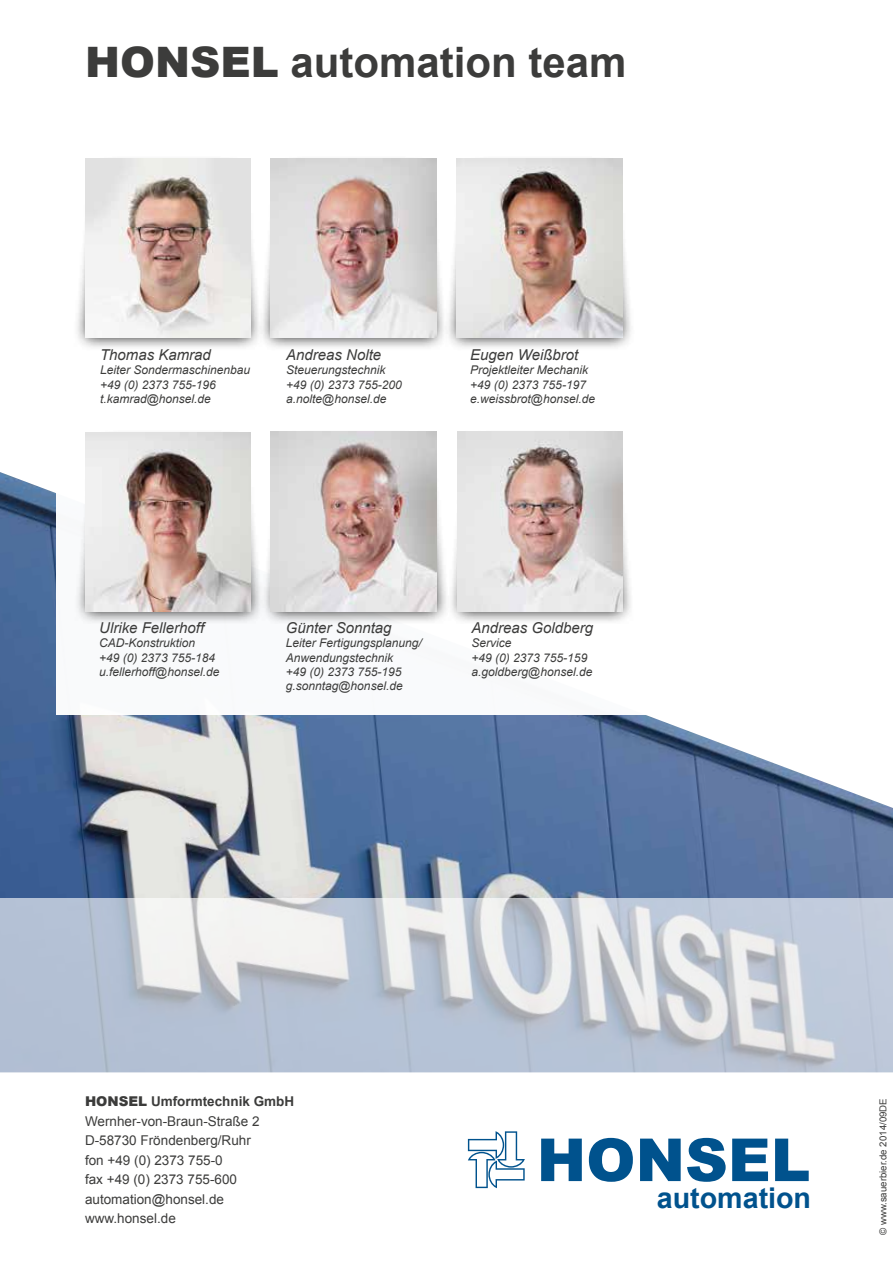
<style>
.page{position:relative;width:893px;height:1263px;background:#fff}
.page>*{position:absolute;margin:0;border:0;box-sizing:border-box;transform-origin:0 0}
.t1{font:700 42px "Arial";color:#3c3c3b}
.t2{font:700 28.65px "Arial";color:#00528d}
.t3{font:italic 15px "Arial";color:#3c3c3b}
.t4{font:13.5px/19.5px "Arial";color:#3c3c3b}
.t5{font:italic 12px/14.4px "Arial";color:#3c3c3b}
.t6{font:9.6px "Arial";color:#3c3c3b}
.s1{font-weight:900}
.s2{font-weight:700}
</style>
<div class="page">
<img style="left:0;top:472px;width:893px;height:426px">
<div style="left:56px;top:133px;width:796px;height:581px;background:#fff"></div>
<svg style="left:0;top:898px;width:893px;height:175px;fill:#b7c3d6"></svg>
<svg style="left:541px;top:1138px;width:41px;height:43px"></svg>
<svg style="left:589px;top:1138px;width:44px;height:44px"></svg>
<svg style="left:640px;top:1138px;width:41px;height:43px"></svg>
<svg style="left:687px;top:1138px;width:39px;height:44px"></svg>
<svg style="left:732px;top:1138px;width:36px;height:43px"></svg>
<svg style="left:775px;top:1138px;width:34px;height:43px"></svg>
<svg style="left:468px;top:1131px;width:57px;height:57px"></svg>
<svg style="left:448px;top:158px;width:183px;height:190px"></svg>
<svg style="left:263px;top:158px;width:185px;height:190px"></svg>
<svg style="left:451px;top:431px;width:180px;height:191px"></svg>
<svg style="left:77px;top:158px;width:186px;height:190px"></svg>
<svg style="left:264px;top:431px;width:182px;height:193px"></svg>
<svg style="left:76px;top:432px;width:188px;height:191px"></svg>
<img style="left:457px;top:432px;width:165px;height:179px">
<img style="left:271px;top:432px;width:165px;height:179px">
<img style="left:85px;top:432px;width:165px;height:179px">
<img style="left:85px;top:158px;width:165px;height:180px">
<img style="left:271px;top:158px;width:165px;height:180px">
<img style="left:457px;top:158px;width:165px;height:180px">
<h1 class="t1" style="left:85px;top:35px;width:543px"><span class="s1">HONSEL</span> automation team</h1>
<p class="t3" style="left:100px;top:345px;width:112px">Thomas Kamrad</p>
<p class="t5" style="left:100px;top:363px;width:152px">Leiter Sondermaschinenbau +49 (0) 2373 755-196 t.kamrad@honsel.de</p>
<p class="t3" style="left:286px;top:345px;width:97px">Andreas Nolte</p>
<p class="t5" style="left:286px;top:363px;width:117px">Steuerungstechnik +49 (0) 2373 755-200 a.nolte@honsel.de</p>
<p class="t3" style="left:470px;top:345px;width:110px">Eugen Weißbrot</p>
<p class="t5" style="left:470px;top:363px;width:126px">Projektleiter Mechanik +49 (0) 2373 755-197 e.weissbrot@honsel.de</p>
<p class="t3" style="left:99px;top:618px;width:107px">Ulrike Fellerhoff</p>
<p class="t5" style="left:99px;top:636px;width:122px">CAD-Konstruktion<br>+49 (0) 2373 755-184 u.fellerhoff@honsel.de</p>
<p class="t3" style="left:286px;top:618px;width:107px">Günter Sonntag</p>
<p class="t5" style="left:286px;top:636px;width:138px">Leiter Fertigungsplanung/<br>Anwendungstechnik<br>+49 (0) 2373 755-195 g.sonntag@honsel.de</p>
<p class="t3" style="left:472px;top:618px;width:123px">Andreas Goldberg</p>
<p class="t5" style="left:472px;top:636px;width:122px">Service<br>+49 (0) 2373 755-159 a.goldberg@honsel.de</p>
<p class="t4" style="left:85px;top:1092px;width:211px"><span class="s1">HONSEL</span> <span class="s2">Umformtechnik GmbH<br></span>Wernher-von-Braun-Straße 2<br>D-58730 Fröndenberg/Ruhr<br>fon +49 (0) 2373 755-0<br>fax +49 (0) 2373 755-600 automation@honsel.de www.honsel.de</p>
<p class="t6" style="left:877px;top:1235px;width:138px;rotate:-90deg">© www.sauerbier.de 2014/09DE</p>
<h2 class="t2" style="left:657px;top:1178px;width:156px">automation</h2>
</div>
